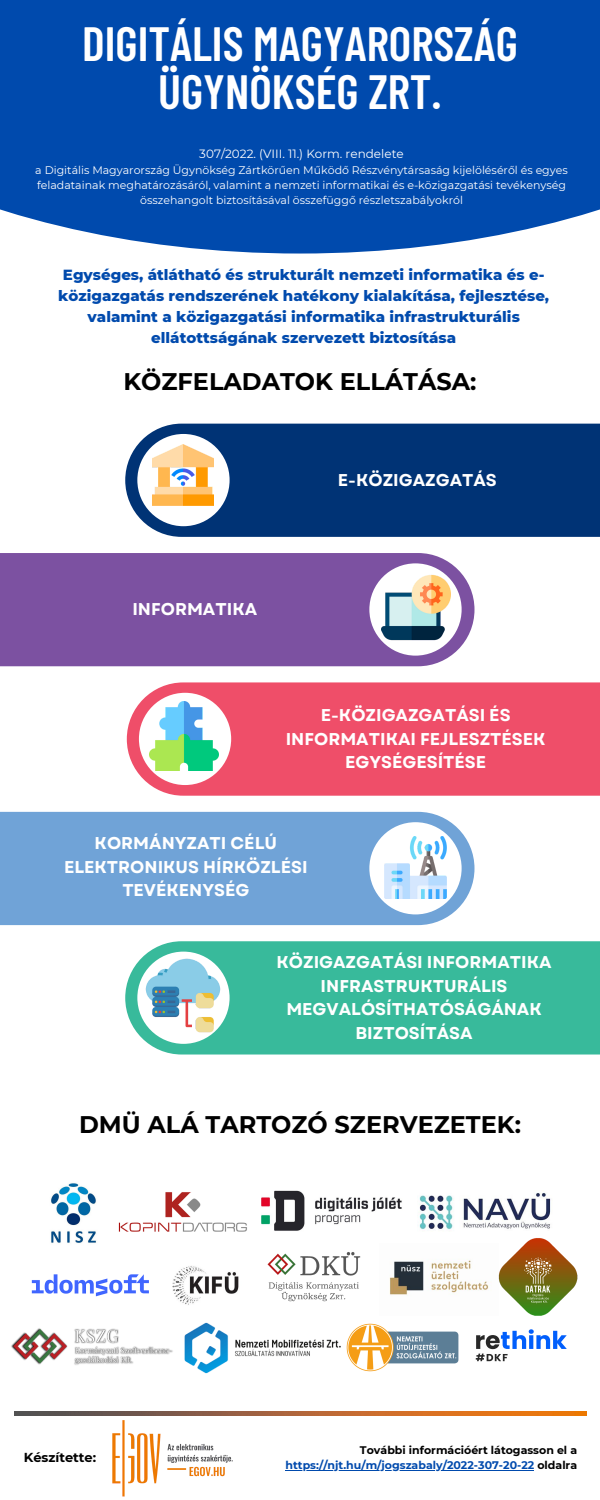
<style>
.page{position:relative;width:600px;height:1500px;background:#fff}
.page>*{position:absolute;margin:0;border:0;box-sizing:border-box;transform-origin:0 0}
.t1{font:600 48px/48px "Barlow Condensed";color:#fff;text-align:center}
.t2{font:700 24px "Montserrat";color:#000}
.t3{font:700 17.1px/23.6px "Garet";color:#fff;text-align:center}
.t4{font:800 15px/21px "Montserrat";color:#004aad;text-align:center}
.t5{font:700 13px "Montserrat";color:#000}
.t6{font:12px "Montserrat";color:#fff}
.t7{font:11px/15px "Montserrat";color:#fff;text-align:center}
.t8{font:700 11px/15px "Montserrat";color:#004aad;text-align:right}
.s1{color:#000}
</style>
<div class="page">
<div style="left:125px;top:424px;width:475px;height:113px;background:#003375"></div>
<div style="left:0;top:553px;width:474px;height:113px;background:#7c51a1"></div>
<div style="left:127px;top:682px;width:473px;height:114px;background:#ef4e69"></div>
<div style="left:0;top:812px;width:474px;height:113px;background:#70a3d7"></div>
<div style="left:125px;top:941px;width:475px;height:114px;background:#38ba9b"></div>
<div style="left:137px;top:434px;width:93px;height:92px;background:#fff;border-radius:50%"></div>
<div style="left:369px;top:563px;width:93px;height:93px;background:#fff;border-radius:50%"></div>
<div style="left:369px;top:822px;width:93px;height:92px;background:#fff;border-radius:50%"></div>
<div style="left:139px;top:693px;width:92px;height:92px;background:#fff;border-radius:50%"></div>
<div style="left:137px;top:952px;width:93px;height:92px;background:#fff;border-radius:50%"></div>
<div style="left:0;top:0;width:600px;height:254px;background:#004aad"></div>
<img style="left:152px;top:445px;width:61px;height:60px">
<img style="left:382px;top:573px;width:68px;height:68px">
<img style="left:92px;top:1411px;width:153px;height:86px">
<img style="left:150px;top:702px;width:69px;height:69px">
<img style="left:143px;top:955px;width:80px;height:80px">
<img style="left:384px;top:836px;width:62px;height:62px">
<img style="left:31px;top:1274px;width:118px;height:23px">
<img style="left:118px;top:1192px;width:129px;height:40px">
<img style="left:172px;top:1266px;width:67px;height:39px">
<img style="left:389px;top:1260px;width:100px;height:35px">
<img style="left:184px;top:1322px;width:157px;height:52px">
<img style="left:346px;top:1323px;width:113px;height:49px">
<img style="left:499px;top:1238px;width:78px;height:78px">
<img style="left:14px;top:1412px;width:572px;height:3px">
<img style="left:267px;top:1252px;width:94px;height:50px">
<img style="left:11px;top:1328px;width:162px;height:37px">
<img style="left:184px;top:1463px;width:43px;height:16px">
<img style="left:51px;top:1183px;width:45px;height:60px">
<img style="left:262px;top:1191px;width:140px;height:40px">
<img style="left:419px;top:1193px;width:132px;height:37px">
<svg style="left:476px;top:1329px;width:91px;height:32px"></svg>
<hr style="left:286px;top:1470px;width:248px;height:1px;background:#004aad">
<h1 class="t1" style="left:82px;top:17px;width:437px">DIGITÁLIS MAGYARORSZÁG<br>ÜGYNÖKSÉG ZRT.</h1>
<p class="t6" style="left:199px;top:147px;width:206px">307/2022. (VIII. 11.) Korm. rendelete</p>
<p class="t7" style="left:35px;top:162px;width:534px">a Digitális Magyarország Ügynökség Zártkörűen Működő Részvénytársaság kijelöléséről és egyes feladatainak meghatározásáról, valamint a nemzeti informatikai és e-közigazgatási tevékenység összehangolt biztosításával összefüggő részletszabályokról</p>
<h3 class="t4" style="left:58px;top:264px;width:492px">Egységes, átlátható és strukturált nemzeti informatika és e&shy;közigazgatás rendszerének hatékony kialakítása, fejlesztése, valamint a közigazgatási informatika infrastrukturális ellátottságának szervezett biztosítása</h3>
<h2 class="t2" style="left:124px;top:367px;width:354px">KÖZFELADATOK ELLÁTÁSA:</h2>
<h3 class="t3" style="left:338px;top:469px;width:160px">E-KÖZIGAZGATÁS</h3>
<h3 class="t3" style="left:132px;top:598px;width:126px">INFORMATIKA</h3>
<h3 class="t3" style="left:286px;top:703px;width:261px">E-KÖZIGAZGATÁSI ÉS<br>INFORMATIKAI FEJLESZTÉSEK<br>EGYSÉGESÍTÉSE</h3>
<h3 class="t3" style="left:64px;top:832px;width:245px">KORMÁNYZATI CÉLÚ<br>ELEKTRONIKUS HÍRKÖZLÉSI<br>TEVÉKENYSÉG</h3>
<h3 class="t3" style="left:277px;top:950px;width:277px">KÖZIGAZGATÁSI INFORMATIKA<br>INFRASTRUKTURÁLIS<br>MEGVALÓSÍTHATÓSÁGÁNAK<br>BIZTOSÍTÁSA</h3>
<h2 class="t2" style="left:79px;top:1110px;width:443px">DMÜ ALÁ TARTOZÓ SZERVEZETEK:</h2>
<p class="t5" style="left:24px;top:1450px;width:74px">Készítette:</p>
<p class="t8" style="left:286px;top:1443px;width:293px"><span class="s1">További információért látogasson el a </span>https://njt.hu/m/jogszabaly/2022-307-20-22 <span class="s1">oldalra</span></p>
</div>
